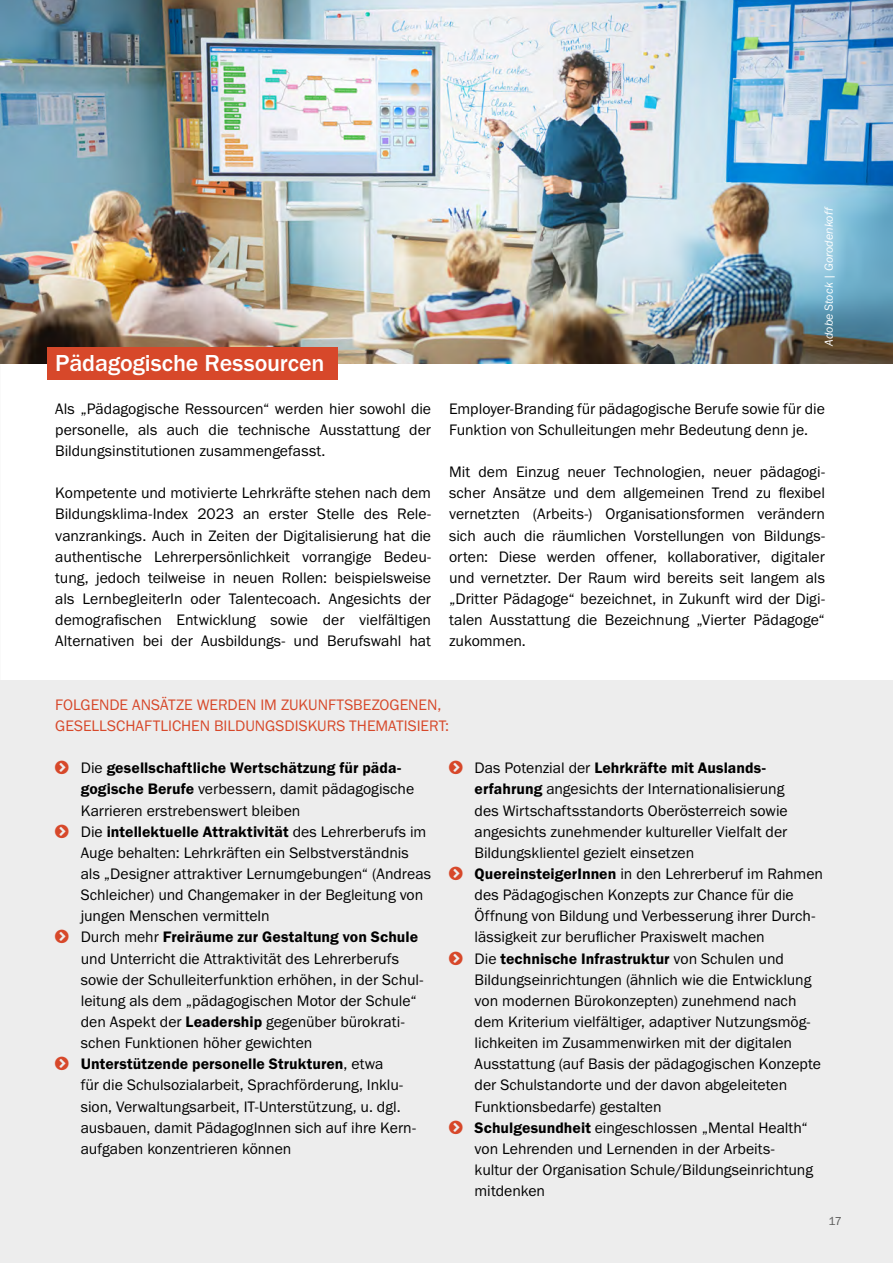
<style>
.page{position:relative;width:893px;height:1263px;background:#fff}
.page>*{position:absolute;margin:0;border:0;box-sizing:border-box;transform-origin:0 0}
.H4_Unterüberschrift_Text{font:500 24px "Franklin Gothic URW";letter-spacing:-.005em;color:#fff}
.Fließtext_Aufzählung{font:15.75px/21.1px "Franklin Gothic URW Boo";color:#000}
.Fließtext{font:15.75px/21.1px "Franklin Gothic URW Boo";color:#000;text-align:justify}
.t1{font:15.75px/21.1px "Franklin Gothic URW Boo";color:#d7482a}
.t2{font:12px "Franklin Gothic URW Boo Ita";color:#fff}
.t3{font:12px "Franklin Gothic URW Boo";color:#5a5a59}
.s1{font-family:"Franklin Gothic URW Dem"}
</style>
<div class="page">
<div style="left:0;top:680px;width:893px;height:583px;background:#ededed"></div>
<img style="left:0;top:0;width:893px;height:364px">
<div style="left:47px;top:347px;width:290px;height:32px;background:#d7482a"></div>
<h4 class="H4_Unterüberschrift_Text" style="left:55px;top:348px;width:271px">Pädagogische Ressourcen</h4>
<p class="Fließtext" style="left:55px;top:397px;width:377px">Als „Pädagogische Ressourcen“ werden hier sowohl die personelle, als auch die technische Ausstattung der Bildungsinstitutionen zusammengefasst.</p>
<p class="Fließtext" style="left:55px;top:482px;width:377px">Kompetente und motivierte Lehrkräfte stehen nach dem Bildungsklima-Index 2023 an erster Stelle des Rele&shy;vanzrankings. Auch in Zeiten der Digitalisierung hat die authentische Lehrerpersönlichkeit vorrangige Bedeu&shy;tung, jedoch teilweise in neuen Rollen: beispielsweise als LernbegleiterIn oder Talentecoach. Angesichts der demografischen Entwicklung sowie der vielfältigen Alternativen bei der Ausbildungs- und Berufswahl hat</p>
<p class="t2" style="left:821px;top:346px;width:140px;rotate:-90deg">Adobe Stock | Gorodenkoff</p>
<p class="Fließtext" style="left:449px;top:397px;width:377px">Employer-Branding für pädagogische Berufe sowie für die<br>Funktion von Schulleitungen mehr Bedeutung denn je.</p>
<p class="Fließtext" style="left:449px;top:461px;width:377px">Mit dem Einzug neuer Technologien, neuer pädagogi&shy;scher Ansätze und dem allgemeinen Trend zu flexibel vernetzten (Arbeits-) Organisationsformen verändern sich auch die räumlichen Vorstellungen von Bildungs&shy;orten: Diese werden offener, kollaborativer, digitaler und vernetzter. Der Raum wird bereits seit langem als „Dritter Pädagoge“ bezeichnet, in Zukunft wird der Digi&shy;talen Ausstattung die Bezeichnung „Vierter Pädagoge“ zukommen.</p>
<p class="t1" style="left:55px;top:694px;width:395px">FOLGENDE ANSÄTZE WERDEN IM ZUKUNFTSBEZOGENEN,<br>GESELLSCHAFTLICHEN BILDUNGSDISKURS THEMATISIERT:</p>
<p class="Fließtext_Aufzählung" style="left:81px;top:757px;width:335px">Die <span class="s1">gesellschaftliche Wertschätzung für päda&shy;gogische Berufe</span> verbessern, damit pädagogische<br>Karrieren erstrebenswert bleiben</p>
<p class="Fließtext_Aufzählung" style="left:81px;top:820px;width:352px">Die <span class="s1">intellektuelle Attraktivität</span> des Lehrerberufs im Auge behalten: Lehrkräften ein Selbstverständnis als „Designer attraktiver Lernumgebungen“ (Andreas Schleicher) und Changemaker in der Begleitung von jungen Menschen vermitteln</p>
<p class="Fließtext_Aufzählung" style="left:81px;top:926px;width:344px">Durch mehr <span class="s1">Freiräume zur Gestaltung von Schule </span>und Unterricht die Attraktivität des Lehrerberufs sowie der Schulleiterfunktion erhöhen, in der Schul&shy;leitung als dem „pädagogischen Motor der Schule“ den Aspekt der <span class="s1">Leadership</span> gegenüber bürokrati&shy;schen Funktionen höher gewichten</p>
<p class="Fließtext_Aufzählung" style="left:81px;top:1053px;width:337px"><span class="s1">Unterstützende personelle Strukturen</span>, etwa<br>für die Schulsozialarbeit, Sprachförderung, Inklu&shy;sion, Verwaltungsarbeit, IT-Unterstützung, u. dgl. ausbauen, damit PädagogInnen sich auf ihre Kern&shy;aufgaben konzentrieren können</p>
<p class="Fließtext_Aufzählung" style="left:475px;top:757px;width:315px">Das Potenzial der <span class="s1">Lehrkräfte mit Auslands&shy;erfahrung</span> angesichts der Internationalisierung des Wirtschaftsstandorts Oberösterreich sowie angesichts zunehmender kultureller Vielfalt der Bildungsklientel gezielt einsetzen</p>
<p class="Fließtext_Aufzählung" style="left:475px;top:863px;width:350px"><span class="s1">QuereinsteigerInnen</span> in den Lehrerberuf im Rahmen des Pädagogischen Konzepts zur Chance für die Öffnung von Bildung und Verbesserung ihrer Durch&shy;lässigkeit zur beruflicher Praxiswelt machen</p>
<p class="Fließtext_Aufzählung" style="left:475px;top:947px;width:348px">Die <span class="s1">technische Infrastruktur</span> von Schulen und Bildungseinrichtungen (ähnlich wie die Entwicklung von modernen Bürokonzepten) zunehmend nach dem Kriterium vielfältiger, adaptiver Nutzungsmög&shy;lichkeiten im Zusammenwirken mit der digitalen Ausstattung (auf Basis der pädagogischen Konzepte der Schulstandorte und der davon abgeleiteten Funktionsbedarfe) gestalten</p>
<p class="Fließtext_Aufzählung" style="left:475px;top:1117px;width:340px"><span class="s1">Schulgesundheit</span> eingeschlossen „Mental Health“ von Lehrenden und Lernenden in der Arbeits&shy;kultur der Organisation Schule/Bildungseinrichtung mitdenken</p>
<p class="t3" style="left:828px;top:1214px;width:15px">17</p>
</div>
